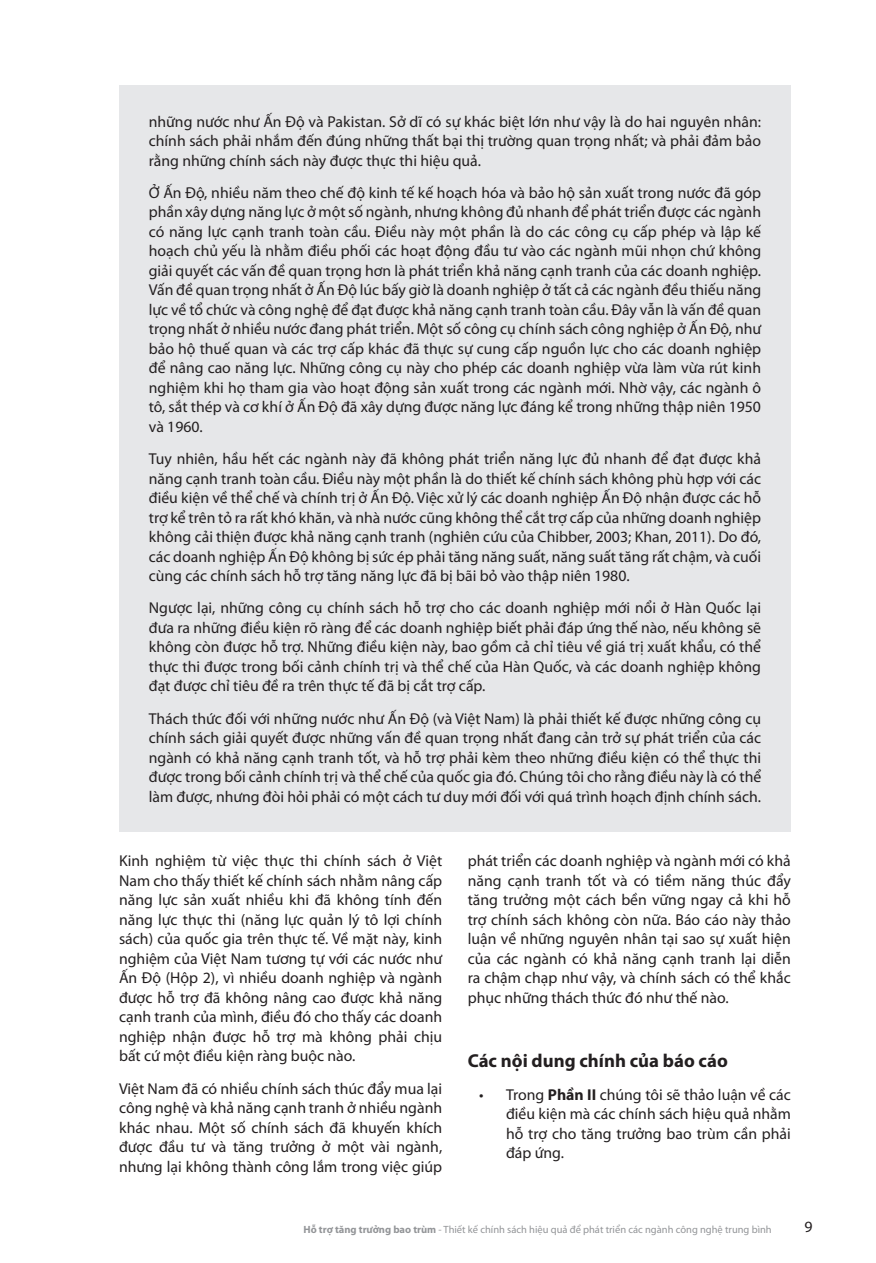
<style>
.page{position:relative;width:876px;height:1263px;background:#fff}
.page>*{position:absolute;margin:0;border:0;box-sizing:border-box;transform-origin:0 0}
.t1{font:700 18.75px "Myriad Pro";color:#231f20}
.t2{font:15.75px/19.5px "Myriad Pro";color:#231f20;text-align:justify}
.t3{font:10.5px "Myriad Pro";color:#939598}
.s1{font-weight:700}
</style>
<div class="page">
<div style="left:119px;top:85px;width:672px;height:746px;background:#e6e7e9"></div>
<p class="t2" style="left:149px;top:111px;width:614px">những nước như Ấn Độ và Pakistan. Sở dĩ có sự khác biệt lớn như vậy là do hai nguyên nhân: chính sách phải nhắm đến đúng những thất bại thị trường quan trọng nhất; và phải đảm bảo rằng những chính sách này được thực thi hiệu quả.</p>
<p class="t2" style="left:149px;top:183px;width:614px">Ở Ấn Độ, nhiều năm theo chế độ kinh tế kế hoạch hóa và bảo hộ sản xuất trong nước đã góp phần xây dựng năng lực ở một số ngành, nhưng không đủ nhanh để phát triển được các ngành có năng lực cạnh tranh toàn cầu. Điều này một phần là do các công cụ cấp phép và lập kế hoạch chủ yếu là nhằm điều phối các hoạt động đầu tư vào các ngành mũi nhọn chứ không giải quyết các vấn đề quan trọng hơn là phát triển khả năng cạnh tranh của các doanh nghiệp.<br>Vấn đề quan trọng nhất ở Ấn Độ lúc bấy giờ là doanh nghiệp ở tất cả các ngành đều thiếu năng lực về tổ chức và công nghệ để đạt được khả năng cạnh tranh toàn cầu. Đây vẫn là vấn đề quan trọng nhất ở nhiều nước đang phát triển. Một số công cụ chính sách công nghiệp ở Ấn Độ, như bảo hộ thuế quan và các trợ cấp khác đã thực sự cung cấp nguồn lực cho các doanh nghiệp để nâng cao năng lực. Những công cụ này cho phép các doanh nghiệp vừa làm vừa rút kinh nghiệm khi họ tham gia vào hoạt động sản xuất trong các ngành mới. Nhờ vậy, các ngành ô tô, sắt thép và cơ khí ở Ấn Độ đã xây dựng được năng lực đáng kể trong những thập niên 1950 và 1960.</p>
<p class="t2" style="left:149px;top:449px;width:614px">Tuy nhiên, hầu hết các ngành này đã không phát triển năng lực đủ nhanh để đạt được khả năng cạnh tranh toàn cầu. Điều này một phần là do thiết kế chính sách không phù hợp với các điều kiện về thể chế và chính trị ở Ấn Độ. Việc xử lý các doanh nghiệp Ấn Độ nhận được các hỗ trợ kể trên tỏ ra rất khó khăn, và nhà nước cũng không thể cắt trợ cấp của những doanh nghiệp không cải thiện được khả năng cạnh tranh (nghiên cứu của Chibber, 2003; Khan, 2011). Do đó, các doanh nghiệp Ấn Độ không bị sức ép phải tăng năng suất, năng suất tăng rất chậm, và cuối cùng các chính sách hỗ trợ tăng năng lực đã bị bãi bỏ vào thập niên 1980.</p>
<p class="t2" style="left:149px;top:598px;width:614px">Ngược lại, những công cụ chính sách hỗ trợ cho các doanh nghiệp mới nổi ở Hàn Quốc lại đưa ra những điều kiện rõ ràng để các doanh nghiệp biết phải đáp ứng thế nào, nếu không sẽ không còn được hỗ trợ. Những điều kiện này, bao gồm cả chỉ tiêu về giá trị xuất khẩu, có thể thực thi được trong bối cảnh chính trị và thể chế của Hàn Quốc, và các doanh nghiệp không đạt được chỉ tiêu đề ra trên thực tế đã bị cắt trợ cấp.</p>
<p class="t2" style="left:149px;top:708px;width:614px">Thách thức đối với những nước như Ấn Độ (và Việt Nam) là phải thiết kế được những công cụ chính sách giải quyết được những vấn đề quan trọng nhất đang cản trở sự phát triển của các ngành có khả năng cạnh tranh tốt, và hỗ trợ phải kèm theo những điều kiện có thể thực thi được trong bối cảnh chính trị và thể chế của quốc gia đó. Chúng tôi cho rằng điều này là có thể làm được, nhưng đòi hỏi phải có một cách tư duy mới đối với quá trình hoạch định chính sách.</p>
<p class="t2" style="left:119px;top:851px;width:325px">Kinh nghiệm từ việc thực thi chính sách ở Việt Nam cho thấy thiết kế chính sách nhằm nâng cấp năng lực sản xuất nhiều khi đã không tính đến năng lực thực thi (năng lực quản lý tô lợi chính sách) của quốc gia trên thực tế. Về mặt này, kinh nghiệm của Việt Nam tương tự với các nước như Ấn Độ (Hộp 2), vì nhiều doanh nghiệp và ngành được hỗ trợ đã không nâng cao được khả năng cạnh tranh của mình, điều đó cho thấy các doanh nghiệp nhận được hỗ trợ mà không phải chịu bất cứ một điều kiện ràng buộc nào.</p>
<p class="t2" style="left:119px;top:1078px;width:325px">Việt Nam đã có nhiều chính sách thúc đẩy mua lại công nghệ và khả năng cạnh tranh ở nhiều ngành khác nhau. Một số chính sách đã khuyến khích được đầu tư và tăng trưởng ở một vài ngành, nhưng lại không thành công lắm trong việc giúp</p>
<p class="t2" style="left:468px;top:851px;width:325px">phát triển các doanh nghiệp và ngành mới có khả năng cạnh tranh tốt và có tiềm năng thúc đẩy tăng trưởng một cách bền vững ngay cả khi hỗ trợ chính sách không còn nữa. Báo cáo này thảo luận về những nguyên nhân tại sao sự xuất hiện của các ngành có khả năng cạnh tranh lại diễn ra chậm chạp như vậy, và chính sách có thể khắc phục những thách thức đó như thế nào.</p>
<p class="t1" style="left:468px;top:1049px;width:262px">Các nội dung chính của báo cáo</p>
<p class="t2" style="left:506px;top:1084px;width:286px;text-indent:-27px">• Trong <span class="s1">Phần II</span> chúng tôi sẽ thảo luận về các điều kiện mà các chính sách hiệu quả nhằm hỗ trợ cho tăng trưởng bao trùm cần phải đáp ứng.</p>
<p class="t3" style="left:304px;top:1223px;width:470px"><span class="s1">Hỗ trợ tăng trưởng bao trùm</span> - Thiết kế chính sách hiệu quả để phát triển các ngành công nghệ trung bình</p>
<p class="t2" style="left:804px;top:1217px;width:10px">9</p>
</div>
